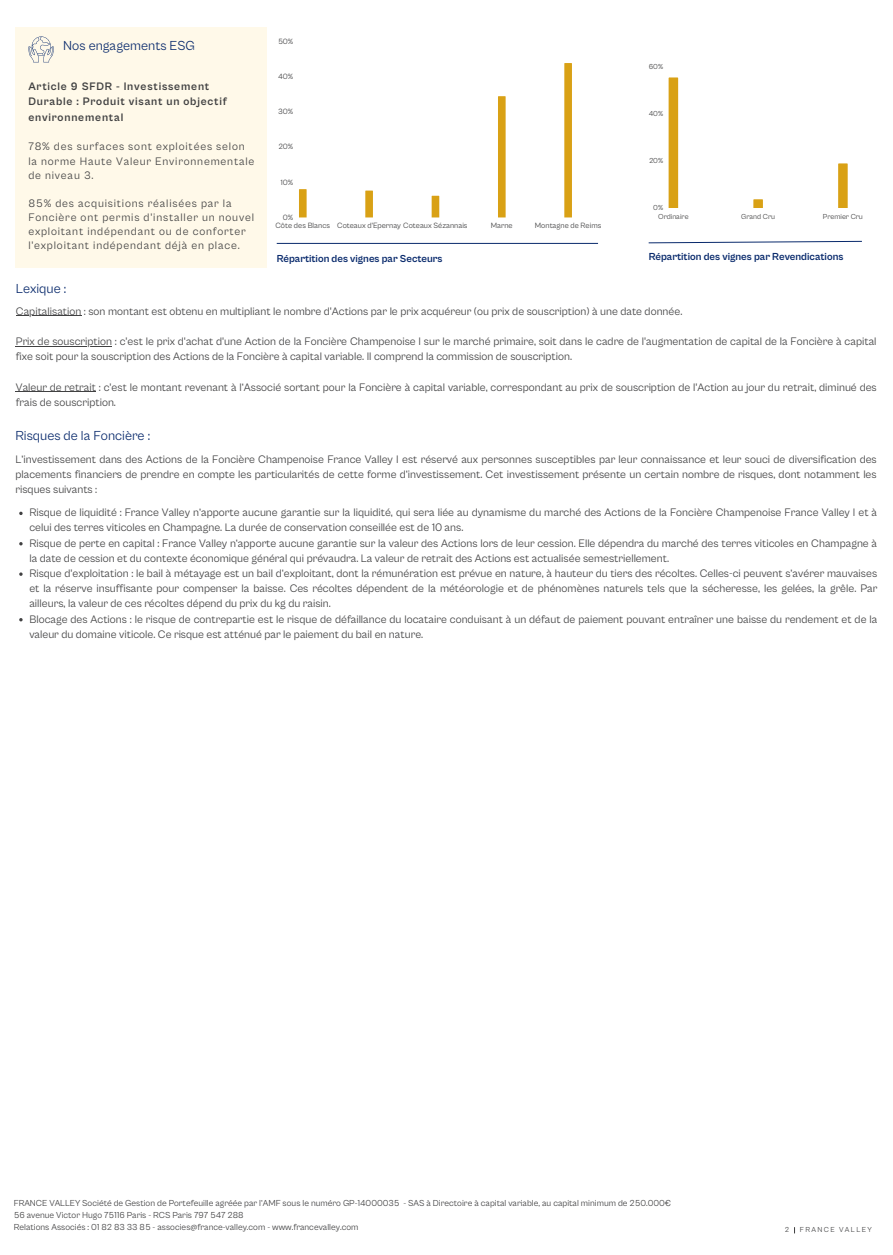
<style>
.page{position:relative;width:893px;height:1255px;background:#fff}
.page>*{position:absolute;margin:0;border:0;box-sizing:border-box;transform-origin:0 0}
.t1{font:13.5px "Cabinet Grotesk";color:#092a6c}
.t2{font:11.25px/15.1px "Cabinet Grotesk";color:#414142}
.t3{font:11.25px/14.1px "Cabinet Grotesk";letter-spacing:.07em;color:#414142}
.t4{font:700 11.25px/15.1px "Cabinet Grotesk";letter-spacing:.07em;color:#414142}
.t5{font:700 10.5px "Cabinet Grotesk";color:#092a6c}
.t6{font:9px "Cabinet Grotesk";color:#414142}
.t7{font:7.88px "Cabinet Grotesk";color:#414142}
.t8{font:7.5px "Cabinet Grotesk";color:#414142}
.t9{font:7.5px "Cabinet Grotesk";letter-spacing:.18em;color:#414142}
</style>
<div class="page">
<svg style="left:498px;top:96px;width:7px;height:121px"></svg>
<svg style="left:564px;top:63px;width:8px;height:154px"></svg>
<svg style="left:668px;top:77px;width:10px;height:131px"></svg>
<svg style="left:838px;top:163px;width:9px;height:45px"></svg>
<div style="left:16px;top:27px;width:251px;height:241px;background:#fff9e9"></div>
<hr style="left:277px;top:243px;width:321px;height:1px;background:#092a6c">
<svg style="left:648px;top:241px;width:214px;height:2px"></svg>
<svg style="left:28px;top:36px;width:26px;height:26px"></svg>
<hr style="left:16px;top:315px;width:65px;height:1px;background:#414142">
<hr style="left:16px;top:346px;width:96px;height:1px;background:#414142">
<hr style="left:16px;top:391px;width:80px;height:1px;background:#414142">
<svg style="left:19px;top:511px;width:4px;height:4px"></svg>
<svg style="left:19px;top:542px;width:4px;height:3px"></svg>
<svg style="left:19px;top:572px;width:4px;height:4px"></svg>
<svg style="left:19px;top:618px;width:4px;height:3px"></svg>
<p class="t1" style="left:63px;top:39px;width:133px">Nos engagements ESG</p>
<p class="t4" style="left:28px;top:79px;width:200px">Article 9 SFDR - Investissement<br>Durable : Produit visant un objectif environnemental</p>
<p class="t3" style="left:28px;top:140px;width:228px">78% des surfaces sont exploitées selon la norme Haute Valeur Environnementale de niveau 3.</p>
<p class="t3" style="left:28px;top:196px;width:227px">85% des acquisitions réalisées par la Foncière ont permis d'installer un nouvel exploitant indépendant ou de conforter l'exploitant indépendant déjà en place.</p>
<p class="t1" style="left:16px;top:281px;width:52px">Lexique :</p>
<p class="t7" style="left:278px;top:37px;width:17px">50%</p>
<p class="t7" style="left:278px;top:72px;width:17px">40%</p>
<p class="t7" style="left:278px;top:107px;width:17px">30%</p>
<p class="t7" style="left:278px;top:142px;width:16px">20%</p>
<p class="t7" style="left:281px;top:178px;width:14px">10%</p>
<p class="t7" style="left:283px;top:213px;width:12px">0%</p>
<p class="t8" style="left:658px;top:212px;width:32px">Ordinaire</p>
<p class="t8" style="left:741px;top:212px;width:35px">Grand Cru</p>
<p class="t8" style="left:823px;top:212px;width:42px">Premier Cru</p>
<p class="t8" style="left:649px;top:62px;width:16px">60%</p>
<p class="t8" style="left:649px;top:109px;width:16px">40%</p>
<p class="t8" style="left:649px;top:157px;width:16px">20%</p>
<p class="t8" style="left:653px;top:204px;width:11px">0%</p>
<p class="t7" style="left:275px;top:221px;width:56px">Côte des Blancs</p>
<p class="t7" style="left:337px;top:221px;width:132px">Coteaux d'Epernay Coteaux Sézannais</p>
<p class="t7" style="left:491px;top:221px;width:23px">Marne</p>
<p class="t7" style="left:535px;top:221px;width:68px">Montagne de Reims</p>
<p class="t5" style="left:277px;top:253px;width:167px">Répartition des vignes par Secteurs</p>
<p class="t5" style="left:648px;top:250px;width:196px">Répartition des vignes par Revendications</p>
<p class="t2" style="left:16px;top:304px;width:668px">Capitalisation : son montant est obtenu en multipliant le nombre d'Actions par le prix acquéreur (ou prix de souscription) à une date donnée.</p>
<p class="t2" style="left:16px;top:334px;width:862px">Prix de souscription : c'est le prix d'achat d'une Action de la Foncière Champenoise I sur le marché primaire, soit dans le cadre de l'augmentation de capital de la Foncière à capital fixe soit pour la souscription des Actions de la Foncière à capital variable. Il comprend la commission de souscription.</p>
<p class="t2" style="left:16px;top:380px;width:862px">Valeur de retrait : c'est le montant revenant à l’Associé sortant pour la Foncière à capital variable, correspondant au prix de souscription de l'Action au jour du retrait, diminué des frais de souscription.</p>
<p class="t1" style="left:15px;top:428px;width:136px">Risques de la Foncière :</p>
<p class="t2" style="left:15px;top:452px;width:863px;text-align:justify">L’investissement dans des Actions de la Foncière Champenoise France Valley I est réservé aux personnes susceptibles par leur connaissance et leur souci de diversification des placements financiers de prendre en compte les particularités de cette forme d’investissement. Cet investissement présente un certain nombre de risques, dont notamment les risques suivants :</p>
<p class="t2" style="left:29px;top:505px;width:849px">Risque de liquidité : France Valley n’apporte aucune garantie sur la liquidité, qui sera liée au dynamisme du marché des Actions de la Foncière Champenoise France Valley I et à celui des terres viticoles en Champagne. La durée de conservation conseillée est de 10 ans.</p>
<p class="t2" style="left:29px;top:535px;width:849px">Risque de perte en capital : France Valley n’apporte aucune garantie sur la valeur des Actions lors de leur cession. Elle dépendra du marché des terres viticoles en Champagne à la date de cession et du contexte économique général qui prévaudra. La valeur de retrait des Actions est actualisée semestriellement.</p>
<p class="t2" style="left:29px;top:566px;width:849px;text-align:justify">Risque d'exploitation : le bail à métayage est un bail d’exploitant, dont la rémunération est prévue en nature, à hauteur du tiers des récoltes. Celles-ci peuvent s’avérer mauvaises et la réserve insuffisante pour compenser la baisse. Ces récoltes dépendent de la météorologie et de phénomènes naturels tels que la sécheresse, les gelées, la grêle. Par ailleurs, la valeur de ces récoltes dépend du prix du kg du raisin.</p>
<p class="t2" style="left:29px;top:611px;width:849px">Blocage des Actions : le risque de contrepartie est le risque de défaillance du locataire conduisant à un défaut de paiement pouvant entraîner une baisse du rendement et de la valeur du domaine viticole. Ce risque est atténué par le paiement du bail en nature.</p>
<p class="t6" style="left:14px;top:1197px;width:659px">FRANCE VALLEY Société de Gestion de Portefeuille agréée par l’AMF sous le numéro GP-14000035 - SAS à Directoire à capital variable, au capital minimum de 250.000€</p>
<p class="t6" style="left:14px;top:1210px;width:231px">56 avenue Victor Hugo 75116 Paris - RCS Paris 797 547 288</p>
<p class="t6" style="left:14px;top:1222px;width:346px">Relations Associés : 01 82 83 33 85 - associes@france-valley.com - www.francevalley.com</p>
<p class="t8" style="left:785px;top:1225px;width:6px">2</p>
<p class="t9" style="left:800px;top:1225px;width:73px">FRANCE VALLEY</p>
</div>
